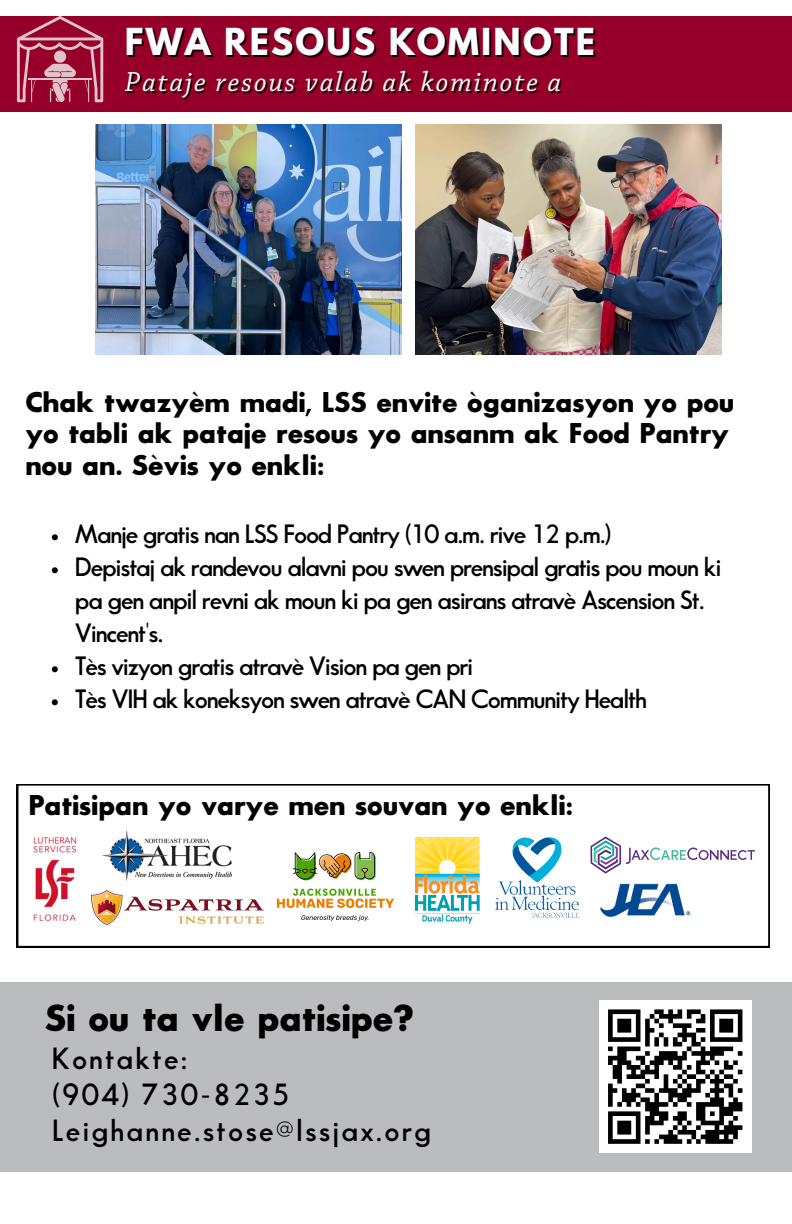
<style>
.page{position:relative;width:792px;height:1224px;background:#fff}
.page>*{position:absolute;margin:0;border:0;box-sizing:border-box;transform-origin:0 0}
.t1{font:37px "Sans Serif Bld FLF";color:#000}
.t2{font:700 33px "League Spartan";letter-spacing:.065em;color:#fff}
.t3{font:600 30px/36px "Sans Serif FLF";letter-spacing:.065em;color:#000}
.t4{font:italic 29px "Chaparral Pro";letter-spacing:.065em;color:#fff}
.t5{font:28px/31.6px "Sans Serif Bld FLF";color:#000}
.t6{font:600 26px/33px "Sans Serif FLF";letter-spacing:-.05em;color:#000}
</style>
<div class="page">
<div style="left:0;top:16px;width:792px;height:95px;background:#960028"></div>
<img style="left:416px;top:125px;width:306px;height:229px">
<div style="left:0;top:982px;width:792px;height:189px;background:#bbbcbe"></div>
<img style="left:95px;top:125px;width:306px;height:229px">
<svg style="left:17px;top:16px;width:86px;height:87px"></svg>
<svg style="left:17px;top:784px;width:753px;height:163px"></svg>
<div style="left:599px;top:1000px;width:153px;height:153px;background:#fff"></div>
<svg style="left:608px;top:1009px;width:135px;height:135px"></svg>
<img style="left:31px;top:833px;width:48px;height:91px">
<img style="left:102px;top:831px;width:129px;height:49px">
<img style="left:264px;top:845px;width:142px;height:83px">
<img style="left:415px;top:838px;width:65px;height:85px">
<img style="left:91px;top:890px;width:173px;height:35px">
<img style="left:496px;top:836px;width:82px;height:83px">
<img style="left:586px;top:833px;width:173px;height:45px">
<svg style="left:52px;top:534px;width:6px;height:6px"></svg>
<svg style="left:52px;top:567px;width:6px;height:6px"></svg>
<svg style="left:52px;top:666px;width:6px;height:6px"></svg>
<svg style="left:52px;top:699px;width:6px;height:6px"></svg>
<img style="left:599px;top:883px;width:93px;height:36px">
<p class="t2" style="left:125px;top:25px;width:472px">FWA RESOUS KOMINOTE</p>
<p class="t4" style="left:125px;top:70px;width:438px">Pataje resous valab ak kominote a</p>
<p class="t5" style="left:25px;top:388px;width:711px">Chak twazyèm madi, LSS envite òganizasyon yo pou yo tabli ak pataje resous yo ansanm ak Food Pantry nou an. Sèvis yo enkli:</p>
<p class="t6" style="left:75px;top:519px;width:538px">Manje gratis nan LSS Food Pantry (10 a.m. rive 12 p.m.)</p>
<h2 class="t6" style="left:75px;top:552px;width:648px">Depistaj ak randevou alavni pou swen prensipal gratis pou moun ki pa gen anpil revni ak moun ki pa gen asirans atravè Ascension St.<br>Vincent's.</h2>
<p class="t6" style="left:75px;top:651px;width:400px">Tès vizyon gratis atravè Vision pa gen pri</p>
<p class="t6" style="left:75px;top:684px;width:574px">Tès VIH ak koneksyon swen atravè CAN Community Health</p>
<h1 class="t5" style="left:28px;top:791px;width:546px">Patisipan yo varye men souvan yo enkli:</h1>
<p class="t1" style="left:45px;top:1003px;width:370px">Si ou ta vle patisipe?</p>
<p class="t3" style="left:52px;top:1043px;width:381px">Kontakte:<br>(904) 730-8235<br>Leighanne.stose@lssjax.org</p>
</div>
